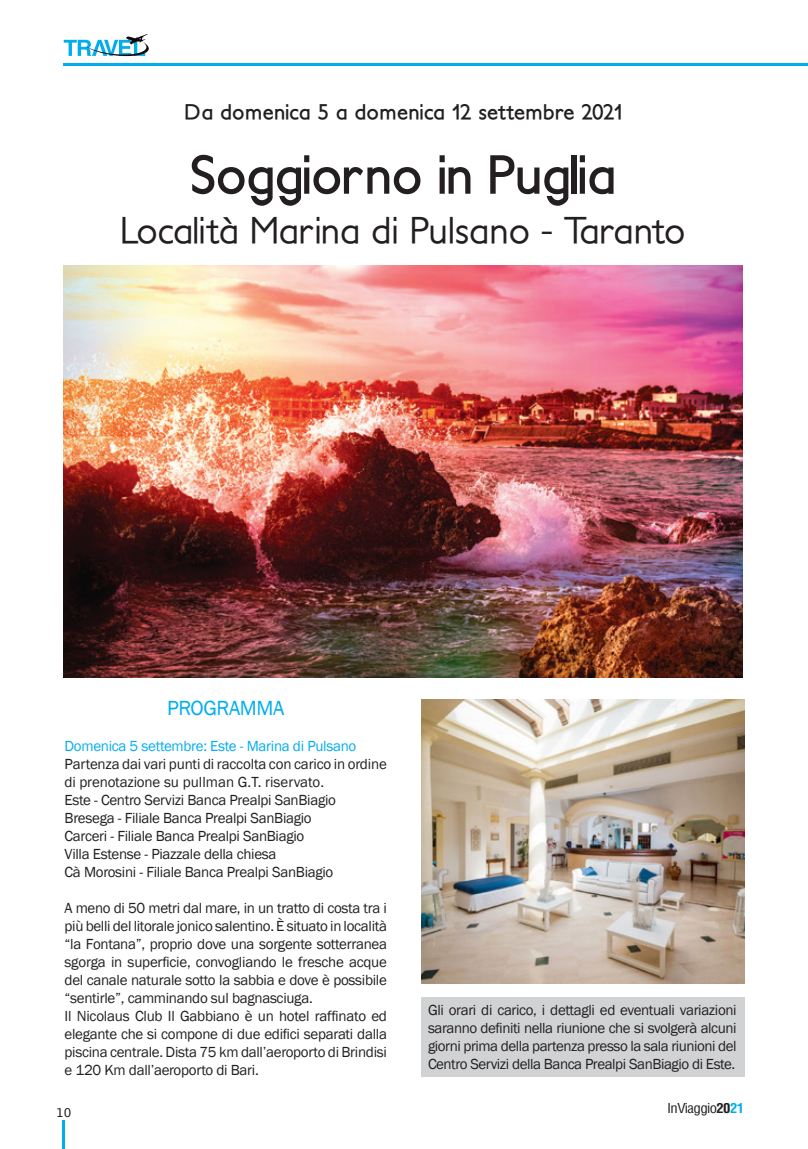
<style>
.page{position:relative;width:808px;height:1149px;background:#fff}
.page>*{position:absolute;margin:0;border:0;box-sizing:border-box;transform-origin:0 0}
.Corpo_testo_travel{font:700 52.5px "Petita";letter-spacing:-.02em;color:#231f20}
.Corpo_testo_travel-2{font:500 37.5px "Petita";color:#231f20}
.occhiello_travel{font:700 21px "Petita";letter-spacing:.01em;color:#231f20}
.testo_travel{font:21px "Franklin Gothic";letter-spacing:-.02em;color:#00aeef}
.Corpo_testo_travel-3{font:15px/18px "Franklin Gothic";letter-spacing:-.02em;color:#231f20;text-align:justify}
.Corpo_testo_travel-4{font:15px "Franklin Gothic";letter-spacing:-.02em;color:#00aeef}
.t1{font:condensed 13.35px "Helvetica";letter-spacing:-.04em;color:#231f20;scale:1.1 1}
.t2{font:12px "DejaVu Sans";color:#231f20}
.s1{font-weight:700}
.s2{font-weight:700;color:#00aeef}
</style>
<div class="page">
<hr style="left:63px;top:1119px;width:2px;height:29px;background:#00aeef">
<div style="left:421px;top:996px;width:323px;height:80px;background:#d1d2d4"></div>
<svg style="left:64px;top:34px;width:85px;height:22px"></svg>
<hr style="left:64px;top:64px;width:744px;height:2px;background:#00aeef">
<img style="left:63px;top:266px;width:680px;height:411px">
<img style="left:421px;top:699px;width:323px;height:284px">
<p class="occhiello_travel" style="left:184px;top:99px;width:439px">Da domenica 5 a domenica 12 settembre 2021</p>
<p class="Corpo_testo_travel" style="left:190px;top:142px;width:428px">Soggiorno in Puglia</p>
<p class="Corpo_testo_travel-2" style="left:120px;top:208px;width:566px">Località Marina di Pulsano - Taranto</p>
<p class="testo_travel" style="left:167px;top:694px;width:119px">PROGRAMMA</p>
<p class="Corpo_testo_travel-4" style="left:65px;top:736px;width:293px">Domenica 5 settembre: Este - Marina di Pulsano</p>
<p class="Corpo_testo_travel-3" style="left:65px;top:754px;width:324px">Partenza dai vari punti di raccolta con carico in ordine di prenotazione su pullman G.T. riservato.</p>
<p class="Corpo_testo_travel-3" style="left:65px;top:790px;width:273px">Este - Centro Servizi Banca Prealpi SanBiagio</p>
<p class="Corpo_testo_travel-3" style="left:65px;top:808px;width:249px">Bresega - Filiale Banca Prealpi SanBiagio</p>
<p class="Corpo_testo_travel-3" style="left:65px;top:826px;width:241px">Carceri - Filiale Banca Prealpi SanBiagio</p>
<p class="Corpo_testo_travel-3" style="left:65px;top:844px;width:213px">Villa Estense - Piazzale della chiesa</p>
<p class="Corpo_testo_travel-3" style="left:65px;top:862px;width:270px">Cà Morosini - Filiale Banca Prealpi SanBiagio</p>
<p class="Corpo_testo_travel-3" style="left:65px;top:898px;width:324px">A meno di 50 metri dal mare, in un tratto di costa tra i più belli del litorale jonico salentino. È situato in località “la Fontana”, proprio dove una sorgente sotterranea sgorga in superficie, convogliando le fresche acque del canale naturale sotto la sabbia e dove è possibile “sentirle”, camminando sul bagnasciuga.</p>
<p class="Corpo_testo_travel-3" style="left:65px;top:1006px;width:324px">Il Nicolaus Club Il Gabbiano è un hotel raffinato ed elegante che si compone di due edifici separati dalla piscina centrale. Dista 75 km dall’aeroporto di Brindisi e 120 Km dall’aeroporto di Bari.</p>
<p class="Corpo_testo_travel-3" style="left:428px;top:1000px;width:310px">Gli orari di carico, i dettagli ed eventuali variazioni saranno definiti nella riunione che si svolgerà alcuni giorni prima della partenza presso la sala riunioni del Centro Servizi della Banca Prealpi SanBiagio di Este.</p>
<p class="t2" style="left:56px;top:1102px;width:17px">10</p>
<p class="t1" style="left:667px;top:1098px;width:72px">InViaggio<span class="s1">20</span><span class="s2">21</span></p>
</div>
